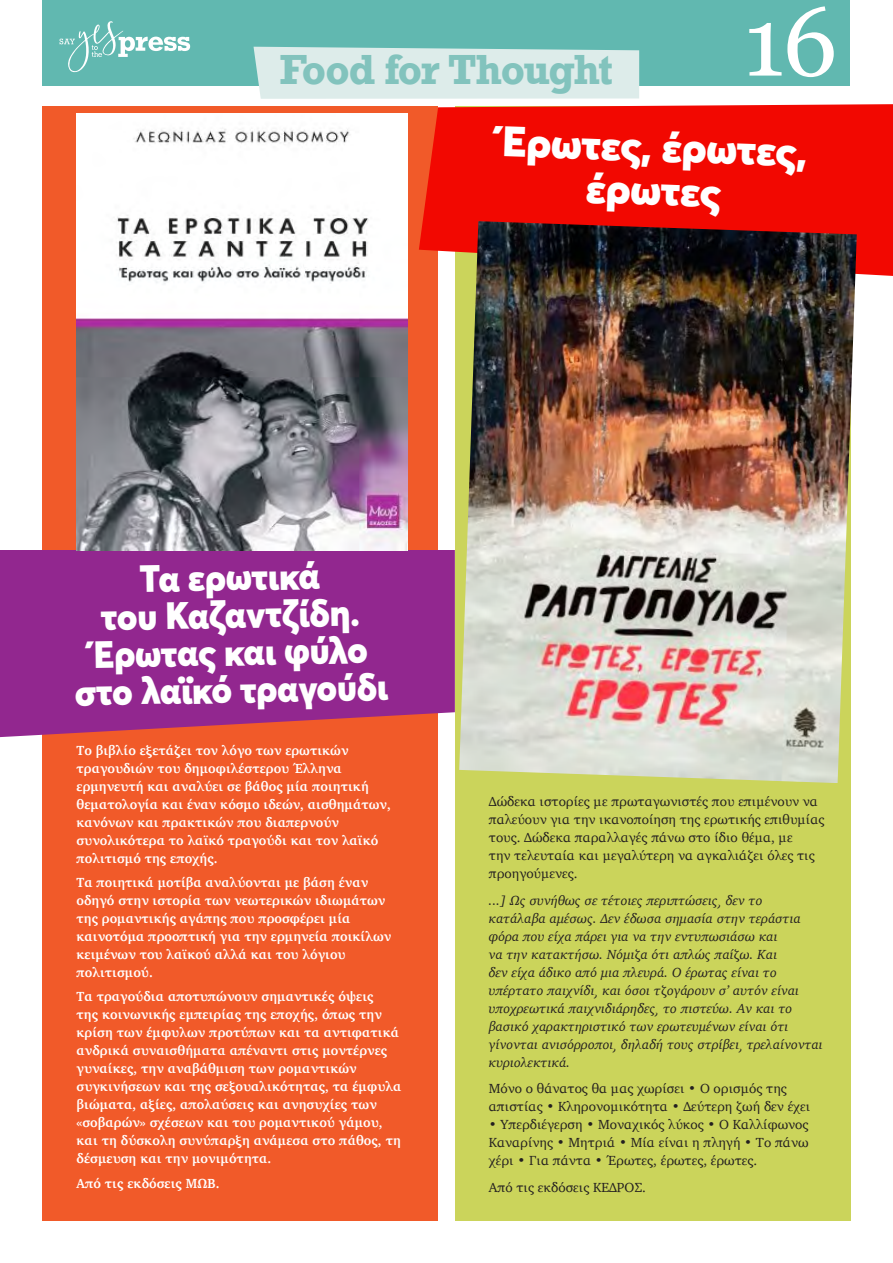
<style>
.page{position:relative;width:893px;height:1263px;background:#fff}
.page>*{position:absolute;margin:0;border:0;box-sizing:border-box;transform-origin:0 0}
.t1{font:97.5px "Georgia";color:#fff}
.t2{font:900 42px/43.5px "Averta";color:#fff;text-align:center}
.t3{font:700 39.6px "Rockwell";letter-spacing:-.035em;color:#82c3bd}
.t4{font:900 37.5px/37.5px "Averta";color:#fff;text-align:center;scale:.95 1}
.t5{font:700 13.5px/18px "Charter";letter-spacing:.005em;color:#fff;scale:.96 1}
.t6{font:13.5px/18px "Charter";color:#231f20}
.t7{font:italic 13.5px/18px "Charter";letter-spacing:.01em;color:#231f20}
</style>
<div class="page">
<div style="left:43px;top:0;width:807px;height:85px;background:#61b8b0"></div>
<svg style="left:60px;top:21px;width:130px;height:51px"></svg>
<div style="left:254px;top:47px;width:385px;height:52px;background:#ddecea"></div>
<div style="left:455px;top:106px;width:395px;height:1114px;background:#cbd45b"></div>
<div style="left:43px;top:106px;width:395px;height:1114px;background:#f15a29"></div>
<svg style="left:0;top:550px;width:455px;height:187px;background:#982b89"></svg>
<div style="left:419px;top:104px;width:474px;height:172px;background:#f20801"></div>
<img style="left:77px;top:113px;width:330px;height:437px">
<img style="left:459px;top:221px;width:398px;height:562px">
<h3 class="t3" style="left:280px;top:44px;width:335px">Food for Thought</h3>
<h1 class="t1" style="left:743px;top:-29px;width:96px">16</h1>
<h2 class="t2" style="left:504px;top:119px;width:306px;rotate:2deg">Έρωτες, έρωτες, έρωτες</h2>
<h3 class="t4" style="left:73px;top:560px;width:331px;rotate:-1deg">Τα ερωτικά<br>του Καζαντζίδη.<br>Έρωτας και φύλο στο λαϊκό τραγούδι</h3>
<p class="t5" style="left:77px;top:741px;width:329px">Το βιβλίο εξετάζει τον λόγο των ερωτικών τραγουδιών του δημοφιλέστερου Έλληνα ερμηνευτή και αναλύει σε βάθος μία ποιητική θεματολογία και έναν κόσμο ιδεών, αισθημάτων, κανόνων και πρακτικών που διαπερνούν συνολικότερα το λαϊκό τραγούδι και τον λαϊκό πολιτισμό της εποχής.</p>
<p class="t5" style="left:77px;top:873px;width:329px">Τα ποιητικά μοτίβα αναλύονται με βάση έναν οδηγό στην ιστορία των νεωτερικών ιδιωμάτων της ρομαντικής αγάπης που προσφέρει μία καινοτόμα προοπτική για την ερμηνεία ποικίλων κειμένων του λαϊκού αλλά και του λόγιου πολιτισμού.</p>
<p class="t5" style="left:77px;top:987px;width:340px">Τα τραγούδια αποτυπώνουν σημαντικές όψεις<br>της κοινωνικής εμπειρίας της εποχής, όπως την κρίση των έμφυλων προτύπων και τα αντιφατικά ανδρικά συναισθήματα απέναντι στις μοντέρνες γυναίκες, την αναβάθμιση των ρομαντικών συγκινήσεων και της σεξουαλικότητας, τα έμφυλα βιώματα, αξίες, απολαύσεις και ανησυχίες των «σοβαρών» σχέσεων και του ρομαντικού γάμου, και τη δύσκολη συνύπαρξη ανάμεσα στο πάθος, τη δέσμευση και την μονιμότητα.</p>
<p class="t5" style="left:77px;top:1174px;width:150px">Από τις εκδόσεις ΜΩΒ.</p>
<p class="t6" style="left:489px;top:792px;width:337px">Δώδεκα ιστορίες με πρωταγωνιστές που επιμένουν να παλεύουν για την ικανοποίηση της ερωτικής επιθυμίας τους. Δώδεκα παραλλαγές πάνω στο ίδιο θέμα, με<br>την τελευταία και μεγαλύτερη να αγκαλιάζει όλες τις προηγούμενες.</p>
<p class="t7" style="left:489px;top:891px;width:335px">...] Ως συνήθως σε τέτοιες περιπτώσεις, δεν το κατάλαβα αμέσως. Δεν έδωσα σημασία στην τεράστια φόρα που είχα πάρει για να την εντυπωσιάσω και<br>να την κατακτήσω. Νόμιζα ότι απλώς παίζω. Και<br>δεν είχα άδικο από μια πλευρά. Ο έρωτας είναι το υπέρτατο παιχνίδι, και όσοι τζογάρουν σ’ αυτόν είναι υποχρεωτικά παιχνιδιάρηδες, το πιστεύω. Αν και το βασικό χαρακτηριστικό των ερωτευμένων είναι ότι γίνονται ανισόρροποι, δηλαδή τους στρίβει, τρελαίνονται κυριολεκτικά.</p>
<p class="t6" style="left:489px;top:1079px;width:323px">Μόνο ο θάνατος θα μας χωρίσει • Ο ορισμός της απιστίας • Κληρονομικότητα • Δεύτερη ζωή δεν έχει</p>
<p class="t6" style="left:489px;top:1115px;width:321px;text-align:justify">• Υπερδιέγερση • Μοναχικός λύκος • Ο Καλλίφωνος Καναρίνης • Μητριά • Μία είναι η πληγή • Το πάνω χέρι • Για πάντα • Έρωτες, έρωτες, έρωτες.</p>
<p class="t6" style="left:489px;top:1178px;width:159px">Από τις εκδόσεις ΚΕΔΡΟΣ.</p>
</div>
